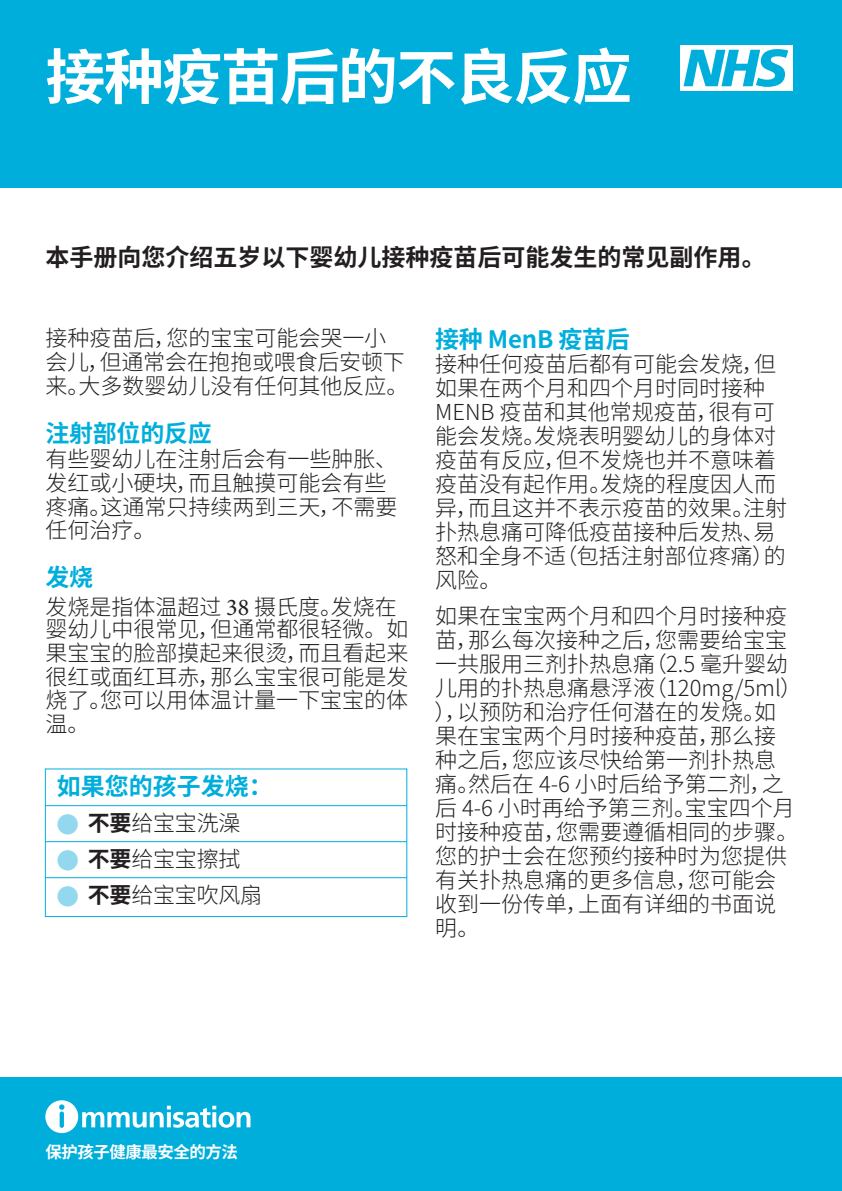
<style>
.page{position:relative;width:842px;height:1191px;background:#fff}
.page>*{position:absolute;margin:0;border:0;box-sizing:border-box;transform-origin:0 0}
.t1{font:700 60px "Noto Sans CJ Ksc";letter-spacing:-.025em;color:#fff}
.t2{font:700 24px "Noto Sans CJ Ksc";color:#231f20}
.t3{font:700 24px "Noto Sans CJ Ksc";letter-spacing:-.01em;color:#00aedc}
.t4{font:300 22px/24px "Noto Sans CJ Ksc";color:#231f20}
.t5{font:700 16.4px "Noto Sans CJ Ksc";letter-spacing:-.025em;color:#fff}
.s1{font-family:"Minion Pro";font-weight:400;font-size:24px}
.s2{color:#94d8ef}
.s3{font-weight:700}
</style>
<div class="page">
<div style="left:45px;top:768px;width:362px;height:149px;border:1px solid #00aedc"></div>
<div style="left:0;top:1077px;width:842px;height:114px;background:#00aedc"></div>
<div style="left:0;top:0;width:842px;height:187px;background:#00aedc"></div>
<svg style="left:45px;top:1100px;width:205px;height:33px"></svg>
<div style="left:680px;top:45px;width:112px;height:46px;background:#fff"></div>
<svg style="left:683px;top:49px;width:105px;height:38px"></svg>
<hr style="left:45px;top:805px;width:362px;height:1px;background:#00aedc">
<hr style="left:45px;top:841px;width:362px;height:1px;background:#00aedc">
<hr style="left:45px;top:877px;width:362px;height:1px;background:#00aedc">
<h1 class="t1" style="left:45px;top:43px;width:588px">接种疫苗后的不良反应</h1>
<p class="t2" style="left:45px;top:243px;width:722px">本手册向您介绍五岁以下婴幼儿接种疫苗后可能发生的常见副作用。</p>
<p class="t4" style="left:45px;top:327px;width:365px">接种疫苗后，您的宝宝可能会哭一小会儿，但通常会在抱抱或喂食后安顿下来。大多数婴幼儿没有任何其他反应。</p>
<p class="t3" style="left:45px;top:420px;width:168px">注射部位的反应</p>
<p class="t4" style="left:45px;top:447px;width:354px">有些婴幼儿在注射后会有一些肿胀、发红或小硬块，而且触摸可能会有些疼痛。这通常只持续两到三天，不需要任何治疗。</p>
<p class="t3" style="left:45px;top:564px;width:49px">发烧</p>
<p class="t4" style="left:45px;top:595px;width:364px">发烧是指体温超过 <span class="s1">38</span> 摄氏度。发烧在婴幼儿中很常见，但通常都很轻微。如果宝宝的脸部摸起来很烫，而且看起来很红或面红耳赤，那么宝宝很可能是发烧了。您可以用体温计量一下宝宝的体温。</p>
<p class="t3" style="left:57px;top:772px;width:217px">如果您的孩子发烧：</p>
<p class="t4" style="left:57px;top:811px;width:185px"><span class="s2">●</span> <span class="s3">不要</span>给宝宝洗澡</p>
<p class="t4" style="left:57px;top:847px;width:185px"><span class="s2">●</span> <span class="s3">不要</span>给宝宝擦拭</p>
<p class="t4" style="left:57px;top:883px;width:207px"><span class="s2">●</span> <span class="s3">不要</span>给宝宝吹风扇</p>
<p class="t3" style="left:435px;top:326px;width:196px">接种 MenB 疫苗后</p>
<p class="t4" style="left:435px;top:352px;width:353px">接种任何疫苗后都有可能会发烧，但如果在两个月和四个月时同时接种<br>MENB 疫苗和其他常规疫苗，很有可能会发烧。发烧表明婴幼儿的身体对疫苗有反应，但不发烧也并不意味着疫苗没有起作用。发烧的程度因人而异，而且这并不表示疫苗的效果。注射扑热息痛可降低疫苗接种后发热、易怒和全身不适（包括注射部位疼痛）的风险。</p>
<p class="t4" style="left:434px;top:604px;width:369px">如果在宝宝两个月和四个月时接种疫苗，那么每次接种之后，您需要给宝宝一共服用三剂扑热息痛（2.5 毫升婴幼儿用的扑热息痛悬浮液（120mg/5ml）），以预防和治疗任何潜在的发烧。如果在宝宝两个月时接种疫苗，那么接种之后，您应该尽快给第一剂扑热息痛。然后在 4-6 小时后给予第二剂，之后 4-6 小时再给予第三剂。宝宝四个月时接种疫苗，您需要遵循相同的步骤。您的护士会在您预约接种时为您提供有关扑热息痛的更多信息，您可能会收到一份传单，上面有详细的书面说明。</p>
<p class="t5" style="left:45px;top:1142px;width:194px">保护孩子健康最安全的方法</p>
</div>
